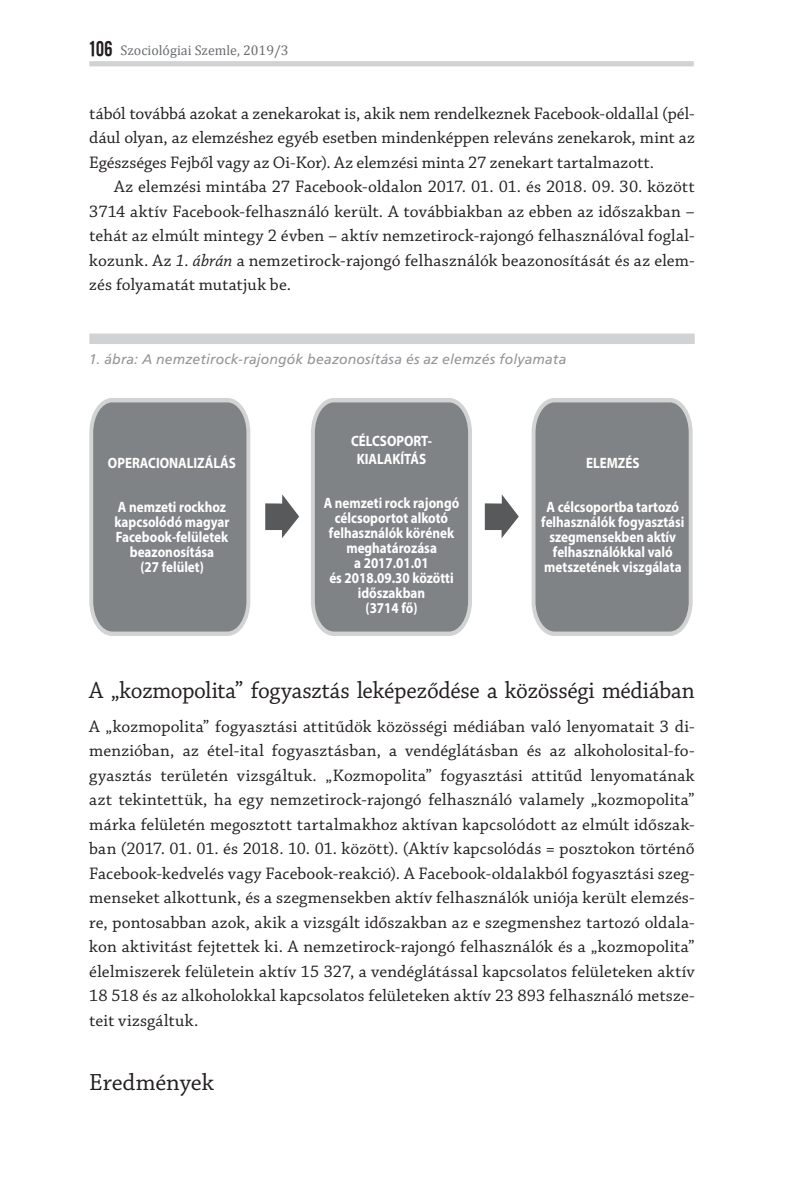
<style>
.page{position:relative;width:794px;height:1191px;background:#fff}
.page>*{position:absolute;margin:0;border:0;box-sizing:border-box;transform-origin:0 0}
.t1{font:24.5px "Chaparral Pro";letter-spacing:-.01em;color:#231f20;scale:.95 1}
.t2{font:24.5px "Chaparral Pro";letter-spacing:-.01em;color:#231f20}
.t3{font:17.5px/24.5px "Chaparral Pro";letter-spacing:.01em;color:#231f20;text-align:justify}
.t4{font:700 15.05px/15px "Myriad Pro";color:#fff;text-align:center;scale:.87 1}
.t5{font:italic 14px "Frutiger LT Pro";letter-spacing:.01em;color:#939598}
.t6{font:14px "Cambria";color:#6c6d70}
.s1{font-family:"Alternate Gothic No.2 PFL";font-size:21px;color:#231f20}
.s2{font-style:italic}
</style>
<div class="page">
<div style="left:89px;top:61px;width:604px;height:5px;background:#d1d2d4"></div>
<div style="left:89px;top:333px;width:605px;height:11px;background:#d1d2d4"></div>
<svg style="left:89px;top:398px;width:162px;height:238px;background:#898c8e"></svg>
<svg style="left:311px;top:398px;width:161px;height:238px;background:#888b8d"></svg>
<svg style="left:531px;top:398px;width:161px;height:238px;background:#888b8d"></svg>
<svg style="left:265px;top:494px;width:34px;height:44px"></svg>
<svg style="left:485px;top:494px;width:34px;height:44px"></svg>
<p class="t6" style="left:90px;top:42px;width:200px"><span class="s1">106</span> Szociológiai Szemle, 2019/3</p>
<p class="t3" style="left:89px;top:102px;width:607px">tából továbbá azokat a zenekarokat is, akik nem rendelkeznek Facebook-oldallal (pél&shy;dául olyan, az elemzéshez egyéb esetben mindenképpen releváns zenekarok, mint az Egészséges Fejből vagy az Oi-Kor). Az elemzési minta 27 zenekart tartalmazott.</p>
<p class="t3" style="left:89px;top:175px;width:607px;text-indent:25px">Az elemzési mintába 27 Facebook-oldalon 2017. 01. 01. és 2018. 09. 30. között 3714 aktív Facebook-felhasználó került. A továbbiakban az ebben az időszakban – tehát az elmúlt mintegy 2 évben – aktív nemzetirock-rajongó felhasználóval foglal&shy;kozunk. Az <span class="s2">1. ábrán</span> a nemzetirock-rajongó felhasználók beazonosítását és az elem&shy;zés folyamatát mutatjuk be.</p>
<p class="t5" style="left:89px;top:351px;width:479px">1. ábra: A nemzetirock-rajongók beazonosítása és az elemzés folyamata</p>
<p class="t4" style="left:108px;top:455px;width:149px">OPERACIONALIZÁLÁS</p>
<p class="t4" style="left:114px;top:499px;width:134px">A nemzeti rockhoz kapcsolódó magyar<br>Facebook-felületek beazonosítása<br>(27 felület)</p>
<p class="t4" style="left:351px;top:432px;width:94px;line-height:18px">CÉLCSOPORT-<br>KIALAKÍTÁS</p>
<p class="t4" style="left:324px;top:495px;width:157px">A nemzeti rock rajongó célcsoportot alkotó felhasználók körének meghatározása<br>a 2017.01.01<br>és 2018.09.30 közötti időszakban<br>(3714 fő)</p>
<p class="t4" style="left:586px;top:455px;width:63px">ELEMZÉS</p>
<p class="t4" style="left:541px;top:499px;width:166px">A célcsoportba tartozó felhasználók fogyasztási szegmensekben aktív felhasználókkal való metszetének viszgálata</p>
<h1 class="t1" style="left:89px;top:676px;width:639px">A „kozmopolita” fogyasztás leképeződése a közösségi médiában</h1>
<p class="t3" style="left:89px;top:714px;width:607px">A „kozmopolita” fogyasztási attitűdök közösségi médiában való lenyomatait 3 di&shy;menzióban, az étel-ital fogyasztásban, a vendéglátásban és az alkoholosital-fo&shy;gyasztás területén vizsgáltuk. „Kozmopolita” fogyasztási attitűd lenyomatának azt tekintettük, ha egy nemzetirock-rajongó felhasználó valamely „kozmopolita” márka felületén megosztott tartalmakhoz aktívan kapcsolódott az elmúlt időszak&shy;ban (2017. 01. 01. és 2018. 10. 01. között). (Aktív kapcsolódás = posztokon történő Facebook-kedvelés vagy Facebook-reakció). A Facebook-oldalakból fogyasztási szeg&shy;menseket alkottunk, és a szegmensekben aktív felhasználók uniója került elemzés&shy;re, pontosabban azok, akik a vizsgált időszakban az e szegmenshez tartozó oldala&shy;kon aktivitást fejtettek ki. A nemzetirock-rajongó felhasználók és a „kozmopolita” élelmiszerek felületein aktív 15 327, a vendéglátással kapcsolatos felületeken aktív 18 518 és az alkoholokkal kapcsolatos felületeken aktív 23 893 felhasználó metsze&shy;teit vizsgáltuk.</p>
<h1 class="t2" style="left:89px;top:1068px;width:126px">Eredmények</h1>
</div>
